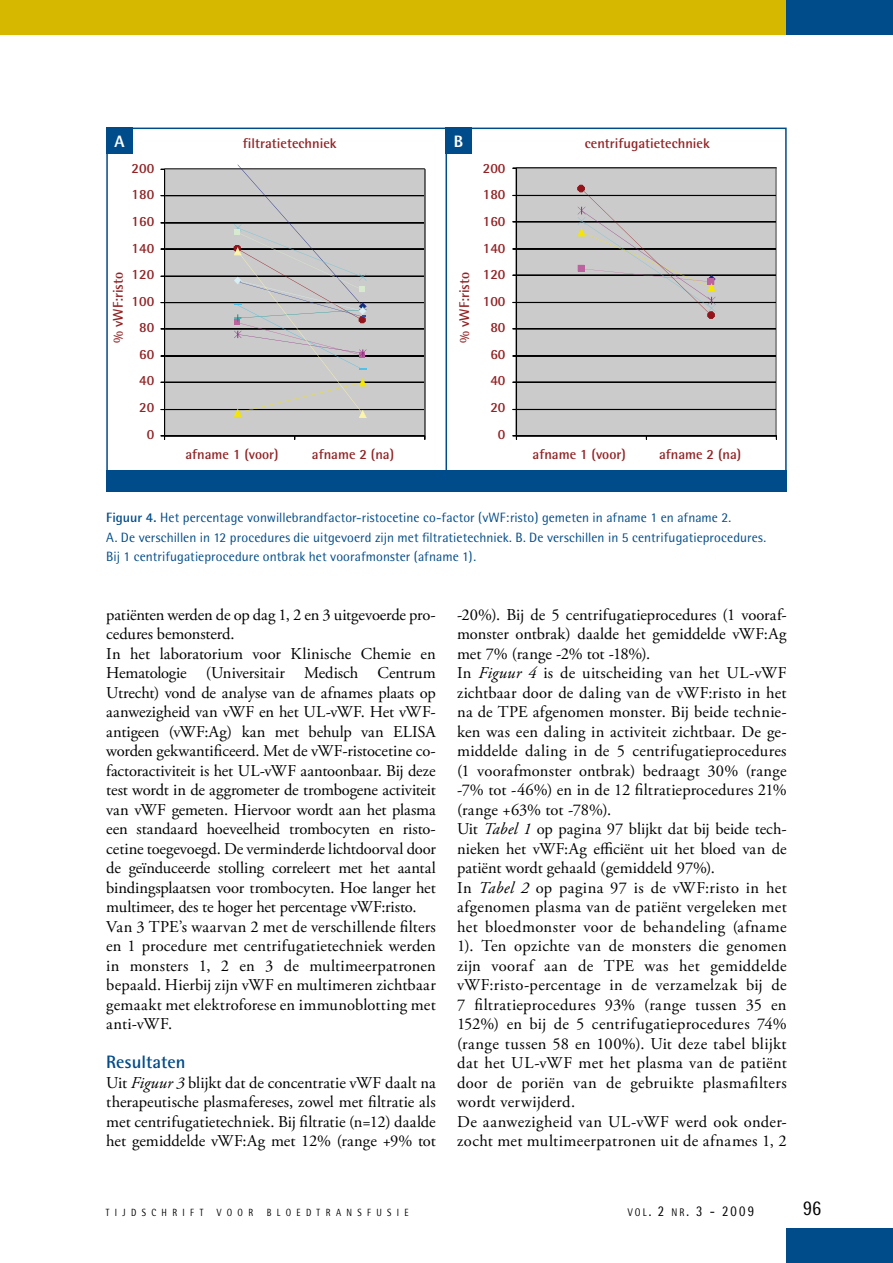
<style>
.page{position:relative;width:893px;height:1263px;background:#fff}
.page>*{position:absolute;margin:0;border:0;box-sizing:border-box;transform-origin:0 0}
.t1{font:21px "Rotis Semi Sans";color:#000;scale:.85 1}
.t2{font:700 18px "Rotis Semi Sans";color:#004b89}
.t3{font:16.5px/19.5px "Adobe Garamond Pro";letter-spacing:.005em;color:#000}
.t4{font:800 16.5px "Rotis Semi Sans";color:#fff}
.t5{font:14.85px "Rotis Semi Sans";color:#000;scale:.85 1}
.t6{font:700 14.1px/26.5px "Rotis Semi Sans";color:#922224;text-align:right}
.t7{font:13.5px/19.5px "Rotis Semi Sans";letter-spacing:.005em;color:#004b89}
.t8{font:10.5px "Rotis Semi Sans";color:#000;scale:.85 1}
.s1{font-weight:700}
.s2{font-style:italic}
.s3{font-size:11.1px}
</style>
<div class="page">
<div style="left:0;top:0;width:893px;height:34px;background:#d6b800"></div>
<div style="left:787px;top:0;width:106px;height:34px;background:#004b89"></div>
<div style="left:787px;top:1229px;width:106px;height:34px;background:#004b89"></div>
<div style="left:164px;top:169px;width:261px;height:267px;background:#cbcbcb"></div>
<hr style="left:164px;top:409px;width:261px;height:1px;background:#000">
<hr style="left:164px;top:382px;width:261px;height:1px;background:#000">
<hr style="left:164px;top:356px;width:261px;height:1px;background:#000">
<hr style="left:164px;top:328px;width:261px;height:1px;background:#000">
<hr style="left:164px;top:302px;width:261px;height:1px;background:#000">
<hr style="left:164px;top:276px;width:261px;height:1px;background:#000">
<hr style="left:164px;top:249px;width:261px;height:1px;background:#000">
<hr style="left:164px;top:222px;width:261px;height:1px;background:#000">
<hr style="left:164px;top:195px;width:261px;height:1px;background:#000">
<hr style="left:164px;top:169px;width:261px;height:1px;background:#939393">
<hr style="left:424px;top:169px;width:1px;height:267px;background:#000">
<hr style="left:425px;top:169px;width:1px;height:267px;background:#939393">
<hr style="left:164px;top:436px;width:261px;height:1px;background:#939393">
<hr style="left:164px;top:169px;width:1px;height:267px;background:#000">
<hr style="left:164px;top:435px;width:261px;height:1px;background:#000">
<div style="left:516px;top:168px;width:260px;height:268px;background:#cbcbcb"></div>
<hr style="left:516px;top:409px;width:261px;height:1px;background:#000">
<hr style="left:516px;top:382px;width:261px;height:1px;background:#000">
<hr style="left:516px;top:356px;width:261px;height:1px;background:#000">
<hr style="left:516px;top:328px;width:261px;height:1px;background:#000">
<hr style="left:516px;top:302px;width:261px;height:1px;background:#000">
<hr style="left:516px;top:275px;width:261px;height:1px;background:#000">
<hr style="left:516px;top:249px;width:261px;height:1px;background:#000">
<hr style="left:516px;top:221px;width:261px;height:1px;background:#000">
<hr style="left:516px;top:195px;width:261px;height:1px;background:#000">
<hr style="left:516px;top:168px;width:261px;height:1px;background:#939393">
<hr style="left:776px;top:168px;width:1px;height:268px;background:#939393">
<hr style="left:516px;top:436px;width:261px;height:1px;background:#939393">
<hr style="left:516px;top:168px;width:1px;height:268px;background:#000">
<hr style="left:516px;top:435px;width:261px;height:1px;background:#000">
<svg style="left:513px;top:435px;width:4px;height:5px"></svg>
<svg style="left:234px;top:165px;width:132px;height:253px"></svg>
<svg style="left:578px;top:185px;width:137px;height:134px"></svg>
<div style="left:106px;top:128px;width:681px;height:344px;border:2px solid #004b89"></div>
<div style="left:106px;top:471px;width:681px;height:21px;background:#004b89"></div>
<div style="left:106px;top:128px;width:27px;height:26px;background:#004b89"></div>
<div style="left:446px;top:128px;width:26px;height:26px;background:#004b89"></div>
<hr style="left:446px;top:130px;width:1px;height:343px;background:#004b89">
<p class="t4" style="left:114px;top:131px;width:12px">A</p>
<p class="t4" style="left:454px;top:131px;width:11px">B</p>
<p class="t6" style="left:243px;top:129px;width:95px">filtratietechniek</p>
<p class="t6" style="left:585px;top:129px;width:127px">centrifugatietechniek</p>
<p class="t6" style="left:132px;top:154px;width:24px">200<br>180<br>160<br>140<br>120<br>100<br>80<br>60<br>40<br>20<br>0</p>
<p class="t6" style="left:105px;top:343px;width:72px;rotate:-90deg">% vWF:risto</p>
<p class="t6" style="left:451px;top:343px;width:72px;rotate:-90deg">% vWF:risto</p>
<p class="t6" style="left:483px;top:154px;width:24px">200<br>180<br>160<br>140<br>120<br>100<br>80<br>60<br>40<br>20<br>0</p>
<p class="t6" style="left:185px;top:441px;width:95px">afname 1 (voor)</p>
<p class="t6" style="left:312px;top:441px;width:84px">afname 2 (na)</p>
<p class="t6" style="left:533px;top:441px;width:95px">afname 1 (voor)</p>
<p class="t6" style="left:659px;top:441px;width:84px">afname 2 (na)</p>
<p class="t7" style="left:106px;top:508px;width:661px"><span class="s1">Figuur 4.</span> Het percentage vonwillebrandfactor-ristocetine co-factor (vWF:risto) gemeten in afname 1 en afname 2.<br>A. De verschillen in 12 procedures die uitgevoerd zijn met filtratietechniek. B. De verschillen in 5 centrifugatieprocedures.<br>Bij 1 centrifugatieprocedure ontbrak het voorafmonster (afname 1).</p>
<p class="t3" style="left:106px;top:605px;width:331px">patiënten werden de op dag 1, 2 en 3 uitgevoerde pro&shy;cedures bemonsterd.<br>In het laboratorium voor Klinische Chemie en Hematologie (Universitair Medisch Centrum Utrecht) vond de analyse van de afnames plaats op aanwezigheid van vWF en het UL-vWF. Het vWF&shy;antigeen (vWF:Ag) kan met behulp van ELISA worden gekwantificeerd. Met de vWF-ristocetine co&shy;factoractiviteit is het UL-vWF aantoonbaar. Bij deze test wordt in de aggrometer de trombogene activiteit van vWF gemeten. Hiervoor wordt aan het plasma een standaard hoeveelheid trombocyten en risto&shy;cetine toegevoegd. De verminderde lichtdoorval door de geïnduceerde stolling correleert met het aantal bindingsplaatsen voor trombocyten. Hoe langer het multimeer, des te hoger het percentage vWF:risto.<br>Van 3 TPE’s waarvan 2 met de verschillende filters en 1 procedure met centrifugatietechniek werden in monsters 1, 2 en 3 de multimeerpatronen bepaald. Hierbij zijn vWF en multimeren zichtbaar gemaakt met elektroforese en immunoblotting met anti-vWF.</p>
<p class="t2" style="left:106px;top:1051px;width:81px">Resultaten</p>
<p class="t3" style="left:106px;top:1073px;width:331px;text-align:justify">Uit <span class="s2">Figuur 3</span> blijkt dat de concentratie vWF daalt na therapeutische plasmafereses, zowel met filtratie als met centrifugatietechniek. Bij filtratie (n=12) daalde het gemiddelde vWF:Ag met 12% (range +9% tot</p>
<p class="t3" style="left:457px;top:605px;width:331px">-20%). Bij de 5 centrifugatieprocedures (1 vooraf&shy;monster ontbrak) daalde het gemiddelde vWF:Ag met 7% (range -2% tot -18%).<br>In <span class="s2">Figuur 4</span> is de uitscheiding van het UL-vWF zichtbaar door de daling van de vWF:risto in het na de TPE afgenomen monster. Bij beide technie&shy;ken was een daling in activiteit zichtbaar. De ge&shy;middelde daling in de 5 centrifugatieprocedures (1 voorafmonster ontbrak) bedraagt 30% (range -7% tot -46%) en in de 12 filtratieprocedures 21% (range +63% tot -78%).<br>Uit <span class="s2">Tabel 1</span> op pagina 97 blijkt dat bij beide tech&shy;nieken het vWF:Ag efficiënt uit het bloed van de patiënt wordt gehaald (gemiddeld 97%).<br>In <span class="s2">Tabel 2</span> op pagina 97 is de vWF:risto in het afgenomen plasma van de patiënt vergeleken met het bloedmonster voor de behandeling (afname 1). Ten opzichte van de monsters die genomen zijn vooraf aan de TPE was het gemiddelde vWF:risto-percentage in de verzamelzak bij de 7 filtratieprocedures 93% (range tussen 35 en 152%) en bij de 5 centrifugatieprocedures 74% (range tussen 58 en 100%). Uit deze tabel blijkt dat het UL-vWF met het plasma van de patiënt door de poriën van de gebruikte plasmafilters wordt verwijderd.<br>De aanwezigheid van UL-vWF werd ook onder&shy;zocht met multimeerpatronen uit de afnames 1, 2</p>
<p class="t8" style="left:106px;top:1206px;width:12px">tijdschrift</p>
<p class="t8" style="left:217px;top:1206px;width:12px">voor</p>
<p class="t8" style="left:267px;top:1206px;width:13px">bloedtransfusie</p>
<p class="t5" style="left:628px;top:1202px;width:150px"><span class="s3">vol</span> . 2 <span class="s3">nr</span> . 3 - 2009</p>
<p class="t1" style="left:803px;top:1196px;width:23px">96</p>
</div>
